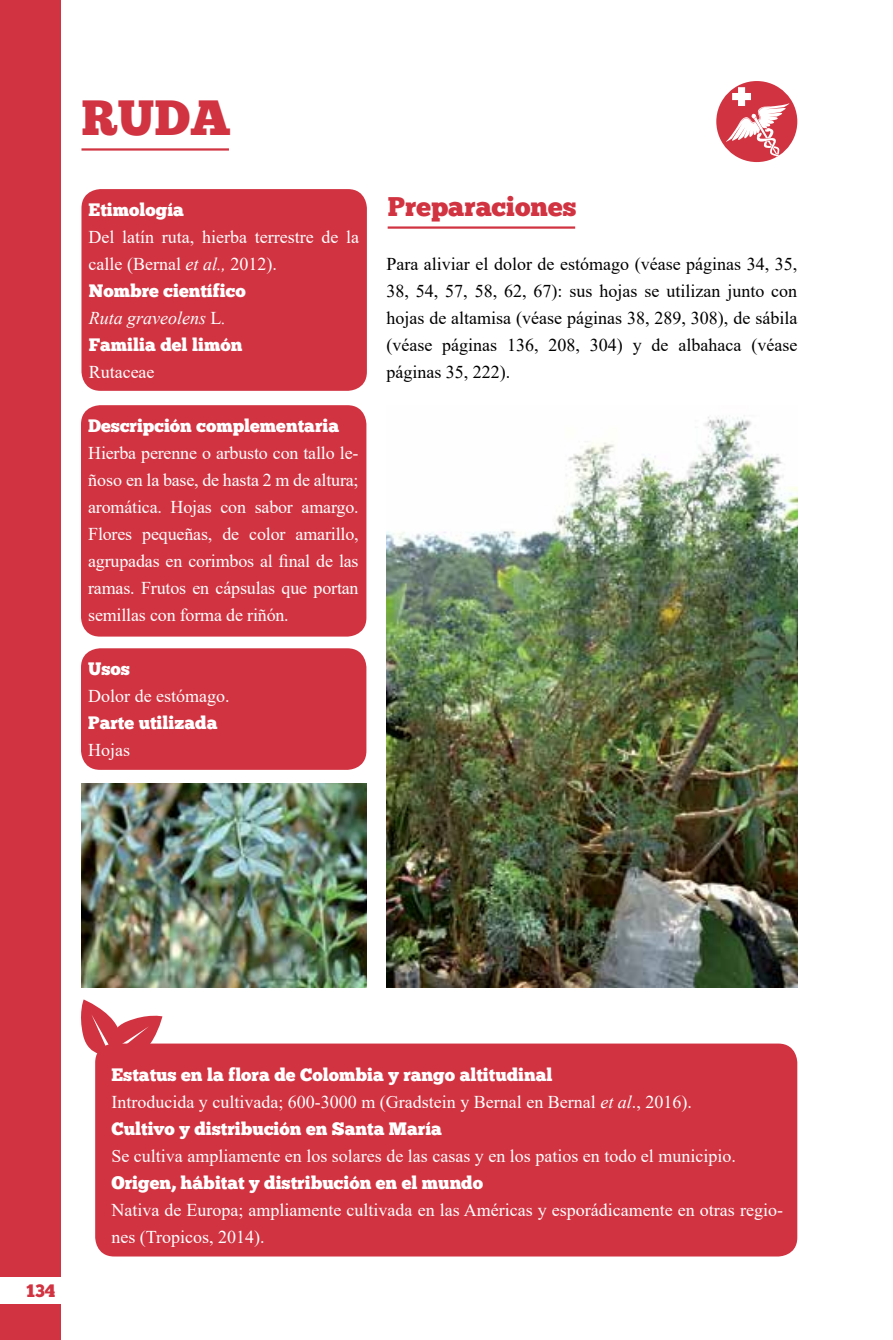
<style>
.page{position:relative;width:893px;height:1340px;background:#fff}
.page>*{position:absolute;margin:0;border:0;box-sizing:border-box;transform-origin:0 0}
.t1{font:49.5px "Chunk Five";color:#d13341}
.t2{font:27px "Chunk Five";color:#d13341}
.t3{font:18px/27px "Times New Roman";color:#fff}
.t4{font:18px/27px "Times New Roman";color:#000;text-align:justify}
.t5{font:18px "Chunk Five";color:#fff}
.t6{font:italic 18px "Times New Roman";color:#fff}
.t7{font:18px "Chunk Five";color:#d13341}
.s1{font-style:italic}
.s2{font-style:normal}
</style>
<div class="page">
<div style="left:0;top:0;width:61px;height:1276px;background:#d13341"></div>
<div style="left:0;top:1304px;width:61px;height:35px;background:#d13341"></div>
<div style="left:95px;top:1043px;width:702px;height:213px;background:#d13341;border-radius:19px"></div>
<hr style="left:388px;top:226px;width:187px;height:3px;background:#d13341">
<hr style="left:81px;top:148px;width:148px;height:3px;background:#d13341">
<svg style="left:81px;top:999px;width:81px;height:66px"></svg>
<div style="left:81px;top:189px;width:286px;height:202px;background:#d13341;border-radius:19px"></div>
<div style="left:81px;top:405px;width:285px;height:231px;background:#d13341;border-radius:19px"></div>
<div style="left:81px;top:648px;width:285px;height:121px;background:#d13341;border-radius:19px"></div>
<img style="left:81px;top:783px;width:285px;height:204px">
<img style="left:386px;top:415px;width:411px;height:572px">
<div style="left:716px;top:81px;width:81px;height:81px;background:#d13341;border-radius:50%"></div>
<svg style="left:724px;top:87px;width:68px;height:75px"></svg>
<h1 class="t1" style="left:81px;top:88px;width:151px">RUDA</h1>
<p class="t5" style="left:89px;top:199px;width:97px">Etimología</p>
<p class="t3" style="left:89px;top:223px;width:272px">Del latín ruta, hierba terrestre de la calle (Bernal <span class="s1">et al.,</span> 2012).</p>
<p class="t5" style="left:89px;top:280px;width:159px">Nombre científico</p>
<p class="t6" style="left:89px;top:306px;width:139px">Ruta graveolens <span class="s2">L</span>.</p>
<p class="t5" style="left:89px;top:334px;width:155px">Familia del limón</p>
<p class="t3" style="left:89px;top:358px;width:67px">Rutaceae</p>
<p class="t5" style="left:88px;top:415px;width:252px">Descripción complementaria</p>
<p class="t3" style="left:88px;top:439px;width:272px;text-align:justify">Hierba perenne o arbusto con tallo le&shy;ñoso en la base, de hasta 2 m de altura; aromática. Hojas con sabor amargo.<br>Flores pequeñas, de color amarillo, agrupadas en corimbos al final de las ramas. Frutos en cápsulas que portan semillas con forma de riñón.</p>
<p class="t5" style="left:88px;top:658px;width:43px">Usos</p>
<p class="t3" style="left:88px;top:682px;width:143px">Dolor de estómago.</p>
<p class="t5" style="left:88px;top:712px;width:131px">Parte utilizada</p>
<p class="t3" style="left:88px;top:736px;width:43px">Hojas</p>
<h2 class="t2" style="left:388px;top:190px;width:190px">Preparaciones</h2>
<p class="t4" style="left:386px;top:250px;width:412px">Para aliviar el dolor de estómago (véase páginas 34, 35, 38, 54, 57, 58, 62, 67): sus hojas se utilizan junto con hojas de altamisa (véase páginas 38, 289, 308), de sábila (véase páginas 136, 208, 304) y de albahaca (véase páginas 35, 222).</p>
<p class="t7" style="left:26px;top:1279px;width:31px">134</p>
<p class="t5" style="left:111px;top:1063px;width:443px">Estatus en la flora de Colombia y rango altitudinal</p>
<p class="t3" style="left:111px;top:1087px;width:582px">Introducida y cultivada; 600-3000 m (Gradstein y Bernal en Bernal <span class="s1">et al</span>., 2016).</p>
<p class="t5" style="left:111px;top:1117px;width:332px">Cultivo y distribución en Santa María</p>
<p class="t3" style="left:111px;top:1141px;width:626px">Se cultiva ampliamente en los solares de las casas y en los patios en todo el municipio.</p>
<p class="t5" style="left:111px;top:1171px;width:373px">Origen, hábitat y distribución en el mundo</p>
<p class="t3" style="left:111px;top:1195px;width:673px">Nativa de Europa; ampliamente cultivada en las Américas y esporádicamente en otras regio&shy;nes (Tropicos, 2014).</p>
</div>
